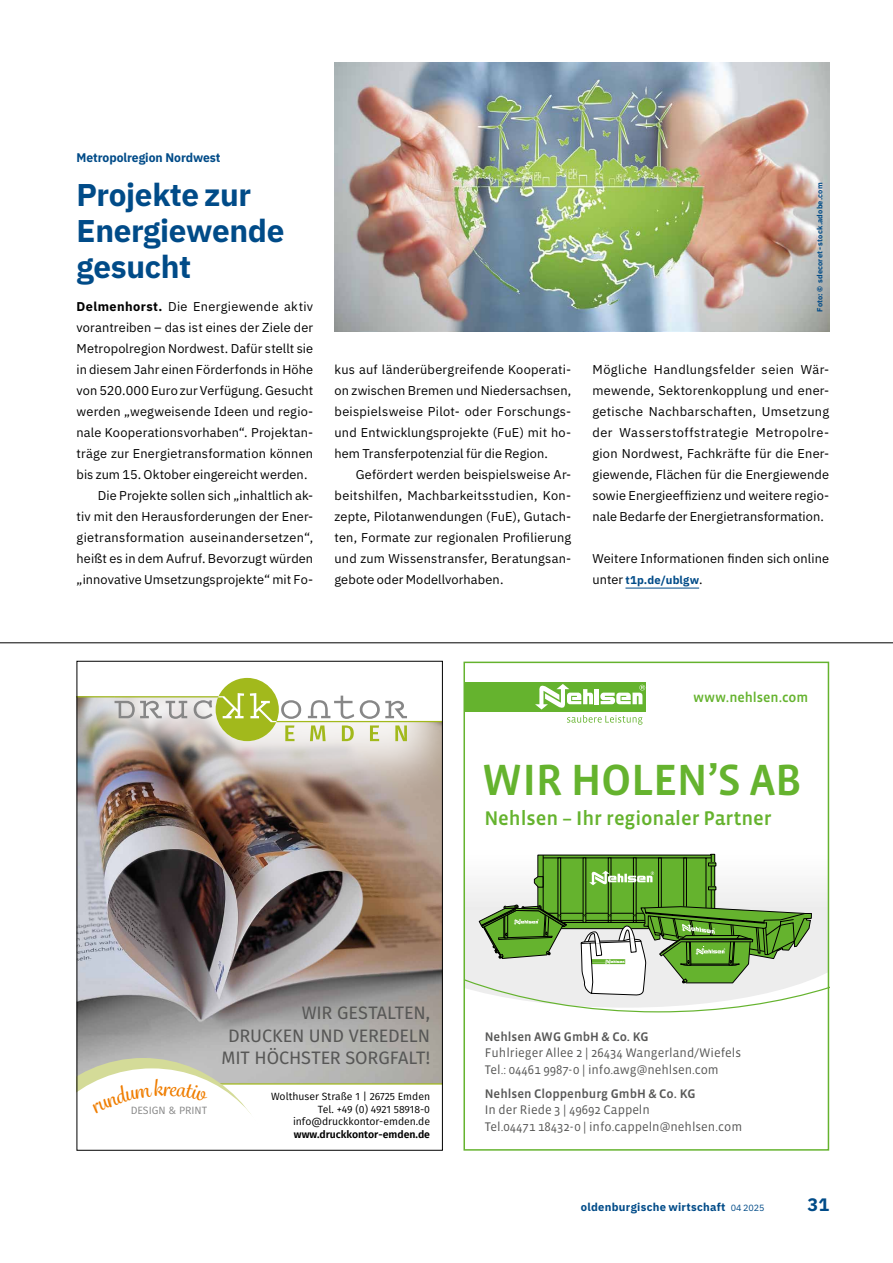
<style>
.page{position:relative;width:893px;height:1263px;background:#fff}
.page>*{position:absolute;margin:0;border:0;box-sizing:border-box;transform-origin:0 0}
.t1{font:44.7px "Vista Sans Med";letter-spacing:-.01em;color:#65b32e}
.t2{font:700 31.5px/36px "IBM Plex Sans";letter-spacing:-.01em;color:#004b88}
.t3{font:500 22.05px "Grafolita Script";color:#ef7d00}
.t4{font:500 20.25px "Vista Sans OT";letter-spacing:-.005em;color:#65b32e}
.t5{font:18px/22.5px "Fira Sans";letter-spacing:-.005em;color:#575756;text-align:right}
.t6{font:700 18px "IBM Plex Sans";color:#004b88}
.t7{font:13.95px "Vista Sans Med";letter-spacing:-.005em;color:#65b32e}
.t8{font:12.75px/21px "IBM Plex Sans";letter-spacing:.01em;color:#000;text-align:justify}
.t9{font:12.75px/16.5px "Vista Sans";color:#575756}
.t10{font:12.75px "IBM Plex Sans";letter-spacing:.03em;color:#000}
.t11{font:500 12.75px "Vista Sans OT";color:#575756}
.t12{font:700 12.6px "IBM Plex Sans";letter-spacing:-.005em;color:#004b88}
.t13{font:700 11.25px "IBM Plex Sans";letter-spacing:.025em;color:#004b88}
.t14{font:10.65px "Fira Sans";color:#878787}
.t15{font:10.5px/12.6px "Fira Sans";color:#000;text-align:right}
.t16{font:600 10.5px "Fira Sans";color:#000}
.t17{font:700 7.5px "IBM Plex Sans";letter-spacing:.02em;color:#004b88}
.s1{font-weight:700}
.s2{font-weight:400;font-size:12.75px;color:#000}
.s3{font-weight:400;font-size:9px}
</style>
<div class="page">
<hr style="left:0;top:642px;width:893px;height:1px;background:#000">
<img style="left:79px;top:804px;width:362px;height:279px">
<div style="left:77px;top:661px;width:366px;height:143px;background:#fff;opacity:.9"></div>
<svg style="left:115px;top:678px;width:292px;height:63px"></svg>
<hr style="left:407px;top:721px;width:36px;height:1px;background:#a2b91c">
<hr style="left:77px;top:696px;width:38px;height:1px;background:#a2b91c">
<hr style="left:219px;top:1083px;width:224px;height:1px;background:#a2b91c">
<hr style="left:625px;top:588px;width:74px;height:1px;background:#004b88">
<img style="left:334px;top:63px;width:495px;height:269px">
<svg style="left:466px;top:853px;width:360px;height:160px"></svg>
<div style="left:465px;top:682px;width:181px;height:29px;background:#65b32e"></div>
<svg style="left:535px;top:684px;width:58px;height:25px"></svg>
<hr style="left:595px;top:689px;width:4px;height:15px;background:#fff">
<svg style="left:600px;top:685px;width:45px;height:19px"></svg>
<svg style="left:567px;top:715px;width:75px;height:10px"></svg>
<div style="left:463px;top:662px;width:366px;height:489px;border:2px solid #65b32e"></div>
<svg style="left:77px;top:1058px;width:189px;height:92px"></svg>
<p class="t12" style="left:77px;top:147px;width:146px">Metropolregion Nordwest</p>
<h2 class="t2" style="left:77px;top:175px;width:209px">Projekte zur<br>Energiewende gesucht</h2>
<p class="t10" style="left:77px;top:296px;width:238px"><span class="s1">Delmenhorst.</span> Die Energiewende aktiv</p>
<p class="t8" style="left:77px;top:315px;width:238px">vorantreiben – das ist eines der Ziele der</p>
<p class="t8" style="left:77px;top:336px;width:238px">Metropolregion Nordwest. Dafür stellt sie</p>
<p class="t8" style="left:77px;top:357px;width:238px">in diesem Jahr einen Förderfonds in Höhe</p>
<p class="t8" style="left:77px;top:378px;width:238px">von 520.000 Euro zur Verfügung. Gesucht</p>
<p class="t8" style="left:77px;top:399px;width:238px">werden „wegweisende Ideen und regio-</p>
<p class="t8" style="left:77px;top:420px;width:238px">nale Kooperationsvorhaben“. Projektan-</p>
<p class="t8" style="left:77px;top:441px;width:238px">träge zur Energietransformation können</p>
<p class="t8" style="left:77px;top:462px;width:232px">bis zum 15. Oktober eingereicht werden.</p>
<p class="t8" style="left:98px;top:483px;width:217px">Die Projekte sollen sich „inhaltlich ak-</p>
<p class="t8" style="left:77px;top:504px;width:238px">tiv mit den Herausforderungen der Ener-</p>
<p class="t10" style="left:77px;top:527px;width:238px">gietransformation auseinandersetzen“,</p>
<p class="t8" style="left:77px;top:546px;width:238px">heißt es in dem Aufruf. Bevorzugt würden</p>
<p class="t8" style="left:77px;top:567px;width:238px">„innovative Umsetzungsprojekte“ mit Fo-</p>
<p class="t8" style="left:334px;top:357px;width:238px">kus auf länderübergreifende Kooperati&shy;on zwischen Bremen und Niedersachsen, beispielsweise Pilot- oder Forschungs&shy;und Entwicklungsprojekte (FuE) mit ho&shy;hem Transferpotenzial für die Region.</p>
<p class="t8" style="left:334px;top:462px;width:238px;text-indent:21px">Gefördert werden beispielsweise Ar&shy;beitshilfen, Machbarkeitsstudien, Kon&shy;zepte, Pilotanwendungen (FuE), Gutach&shy;ten, Formate zur regionalen Profilierung und zum Wissenstransfer, Beratungsan&shy;gebote oder Modellvorhaben.</p>
<p class="t17" style="left:814px;top:312px;width:130px;rotate:-90deg">Foto: © sdecoret - stock.adobe.com</p>
<p class="t8" style="left:592px;top:357px;width:238px">Mögliche Handlungsfelder seien Wär&shy;mewende, Sektorenkopplung und ener&shy;getische Nachbarschaften, Umsetzung der Wasserstoffstrategie Metropolre&shy;gion Nordwest, Fachkräfte für die Ener&shy;giewende, Flächen für die Energiewende sowie Energieeffizienz und weitere regio&shy;nale Bedarfe der Energietransformation.</p>
<p class="t8" style="left:592px;top:546px;width:238px">Weitere Informationen finden sich online</p>
<p class="t13" style="left:592px;top:571px;width:112px"><span class="s2">unter</span> t1p.de/ublgw<span class="s2">.</span></p>
<p class="t7" style="left:693px;top:690px;width:117px">www.nehlsen.com</p>
<h1 class="t1" style="left:481px;top:757px;width:322px">WIR HOLEN’S AB</h1>
<h3 class="t4" style="left:484px;top:807px;width:289px">Nehlsen – Ihr regionaler Partner</h3>
<h3 class="t3" style="left:163px;top:1073px;width:8px">r</h3>
<p class="t14" style="left:131px;top:1102px;width:78px">DESIGN &amp; PRINT</p>
<h3 class="t5" style="left:221px;top:1001px;width:210px">WIR GESTALTEN,<br>DRUCKEN UND VEREDELN<br>MIT HÖCHSTER SORGFALT!</h3>
<p class="t15" style="left:271px;top:1090px;width:160px">Wolthuser Straße 1 | 26725 Emden<br>Tel. +49 (0) 4921 58918-0 info@druckkontor-emden.de</p>
<p class="t16" style="left:294px;top:1125px;width:138px">www.druckkontor-emden.de</p>
<p class="t11" style="left:485px;top:1030px;width:165px">Nehlsen AWG GmbH &amp; Co. KG</p>
<p class="t9" style="left:485px;top:1045px;width:258px">Fuhlrieger Allee 2 | 26434 Wangerland/Wiefels<br>Tel.: 04461 9987-0 | info.awg@nehlsen.com</p>
<p class="t11" style="left:485px;top:1087px;width:212px">Nehlsen Cloppenburg GmbH &amp; Co. KG</p>
<p class="t9" style="left:485px;top:1102px;width:259px">In der Riede 3 | 49692 Cappeln<br>Tel.04471 18432-0 | info.cappeln@nehlsen.com</p>
<p class="t13" style="left:581px;top:1198px;width:185px">oldenburgische wirtschaft <span class="s3">04 2025</span></p>
<h3 class="t6" style="left:807px;top:1191px;width:23px">31</h3>
</div>
